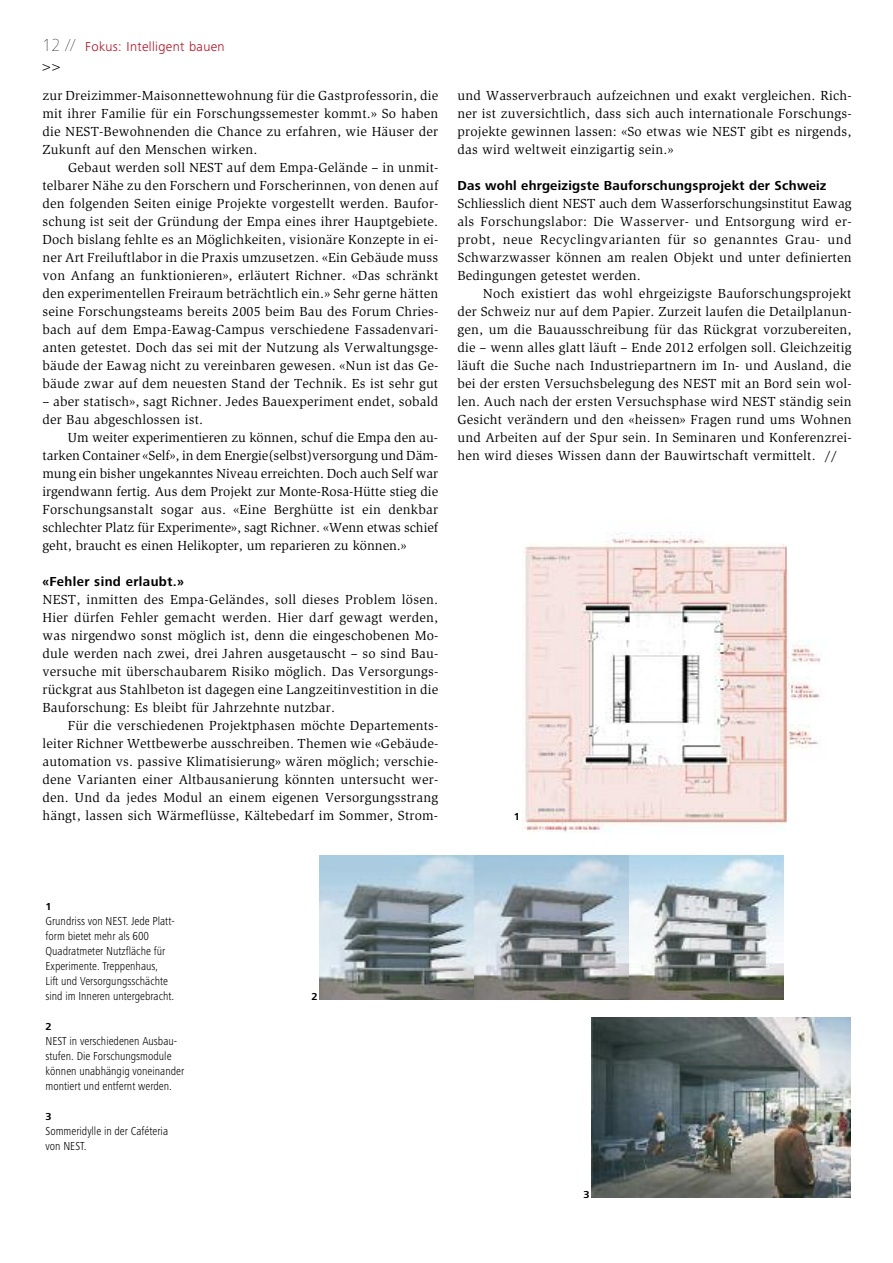
<style>
.page{position:relative;width:893px;height:1263px;background:#fff}
.page>*{position:absolute;margin:0;border:0;box-sizing:border-box;transform-origin:0 0}
.t1{font:300 15px "Frutiger Next Pro";color:#000}
.t2{font:13.5px/18px "Slimbach Std";letter-spacing:.015em;color:#000;text-align:justify}
.t3{font:700 13.5px "Frutiger Next Pro";letter-spacing:.02em;color:#000}
.t4{font:300 13.5px "Frutiger Next Pro";letter-spacing:.025em;color:#ba0014}
.t5{font:300 condensed 12px/15px "Frutiger Next Pro";color:#000}
.t6{font:700 10.5px "Frutiger Next Pro";color:#000}
.s1{font-weight:900;font-size:18px;color:#000}
</style>
<div class="page">
<img style="left:522px;top:532px;width:299px;height:301px">
<img style="left:592px;top:1018px;width:258px;height:180px">
<img style="left:320px;top:856px;width:153px;height:144px">
<img style="left:475px;top:856px;width:153px;height:144px">
<img style="left:630px;top:856px;width:154px;height:144px">
<p class="t4" style="left:43px;top:42px;width:184px"><span class="s1">12 //</span> Fokus: Intelligent bauen</p>
<p class="t2" style="left:43px;top:87px;width:397px">zur Dreizimmer-Maisonnettewohnung für die Gastprofessorin, die mit ihrer Familie für ein Forschungssemester kommt.» So haben die NEST-Bewohnenden die Chance zu erfahren, wie Häuser der Zukunft auf den Menschen wirken.</p>
<p class="t2" style="left:42px;top:159px;width:397px;text-indent:26px">Gebaut werden soll NEST auf dem Empa-Gelände – in unmit&shy;telbarer Nähe zu den Forschern und Forscherinnen, von denen auf den folgenden Seiten einige Projekte vorgestellt werden. Baufor&shy;schung ist seit der Gründung der Empa eines ihrer Hauptgebiete.<br>Doch bislang fehlte es an Möglichkeiten, visionäre Konzepte in ei&shy;ner Art Freiluftlabor in die Praxis umzusetzen. «Ein Gebäude muss von Anfang an funktionieren», erläutert Richner. «Das schränkt den experimentellen Freiraum beträchtlich ein.» Sehr gerne hätten seine Forschungsteams bereits 2005 beim Bau des Forum Chries&shy;bach auf dem Empa-Eawag-Campus verschiedene Fassadenvari&shy;anten getestet. Doch das sei mit der Nutzung als Verwaltungsge&shy;bäude der Eawag nicht zu vereinbaren gewesen. «Nun ist das Ge&shy;bäude zwar auf dem neuesten Stand der Technik. Es ist sehr gut</p>
<p class="t2" style="left:42px;top:393px;width:397px">– aber statisch», sagt Richner. Jedes Bauexperiment endet, sobald der Bau abgeschlossen ist.</p>
<p class="t2" style="left:42px;top:429px;width:397px;text-indent:26px">Um weiter experimentieren zu können, schuf die Empa den au&shy;tarken Container «Self», in dem Energie(selbst)versorgung und Däm&shy;mung ein bisher ungekanntes Niveau erreichten. Doch auch Self war irgendwann fertig. Aus dem Projekt zur Monte-Rosa-Hütte stieg die Forschungsanstalt sogar aus. «Eine Berghütte ist ein denkbar schlechter Platz für Experimente», sagt Richner. «Wenn etwas schief geht, braucht es einen Helikopter, um reparieren zu können.»</p>
<p class="t3" style="left:42px;top:577px;width:143px">«Fehler sind erlaubt.»</p>
<p class="t2" style="left:42px;top:591px;width:397px">NEST, inmitten des Empa-Geländes, soll dieses Problem lösen.<br>Hier dürfen Fehler gemacht werden. Hier darf gewagt werden, was nirgendwo sonst möglich ist, denn die eingeschobenen Mo&shy;dule werden nach zwei, drei Jahren ausgetauscht – so sind Bau&shy;versuche mit überschaubarem Risiko möglich. Das Versorgungs&shy;rückgrat aus Stahlbeton ist dagegen eine Langzeitinvestition in die Bauforschung: Es bleibt für Jahrzehnte nutzbar.</p>
<p class="t2" style="left:42px;top:717px;width:397px;text-indent:26px">Für die verschiedenen Projektphasen möchte Departements&shy;leiter Richner Wettbewerbe ausschreiben. Themen wie «Gebäude&shy;automation vs. passive Klimatisierung» wären möglich; verschie&shy;dene Varianten einer Altbausanierung könnten untersucht wer&shy;den. Und da jedes Modul an einem eigenen Versorgungsstrang hängt, lassen sich Wärmeflüsse, Kältebedarf im Sommer, Strom-</p>
<p class="t1" style="left:43px;top:61px;width:19px">&gt;&gt;</p>
<p class="t2" style="left:457px;top:87px;width:396px">und Wasserverbrauch aufzeichnen und exakt vergleichen. Rich&shy;ner ist zuversichtlich, dass sich auch internationale Forschungs&shy;projekte gewinnen lassen: «So etwas wie NEST gibt es nirgends, das wird weltweit einzigartig sein.»</p>
<p class="t3" style="left:457px;top:181px;width:371px">Das wohl ehrgeizigste Bauforschungsprojekt der Schweiz</p>
<p class="t2" style="left:457px;top:195px;width:396px">Schliesslich dient NEST auch dem Wasserforschungsinstitut Eawag als Forschungslabor: Die Wasserver- und Entsorgung wird er&shy;probt, neue Recyclingvarianten für so genanntes Grau- und Schwarzwasser können am realen Objekt und unter definierten Bedingungen getestet werden.</p>
<p class="t2" style="left:457px;top:285px;width:396px;text-indent:26px">Noch existiert das wohl ehrgeizigste Bauforschungsprojekt der Schweiz nur auf dem Papier. Zurzeit laufen die Detailplanun&shy;gen, um die Bauausschreibung für das Rückgrat vorzubereiten, die – wenn alles glatt läuft – Ende 2012 erfolgen soll. Gleichzeitig läuft die Suche nach Industriepartnern im In- und Ausland, die bei der ersten Versuchsbelegung des NEST mit an Bord sein wol&shy;len. Auch nach der ersten Versuchsphase wird NEST ständig sein Gesicht verändern und den «heissen» Fragen rund ums Wohnen und Arbeiten auf der Spur sein. In Seminaren und Konferenzrei&shy;hen wird dieses Wissen dann der Bauwirtschaft vermittelt. //</p>
<p class="t6" style="left:514px;top:813px;width:8px">1</p>
<p class="t6" style="left:46px;top:903px;width:8px">1</p>
<p class="t5" style="left:46px;top:915px;width:131px">Grundriss von NEST. Jede Platt&shy;form bietet mehr als 600<br>Quadratmeter Nutzfläche für<br>Experimente. Treppenhaus,<br>Lift und Versorgungsschächte sind im Inneren untergebracht.</p>
<p class="t6" style="left:46px;top:1023px;width:8px">2</p>
<p class="t5" style="left:46px;top:1035px;width:140px">NEST in verschiedenen Ausbau&shy;stufen. Die Forschungsmodule können unabhängig voneinander montiert und entfernt werden.</p>
<p class="t6" style="left:46px;top:1113px;width:8px">3</p>
<p class="t5" style="left:46px;top:1125px;width:124px">Sommeridylle in der Caféteria von NEST.</p>
<p class="t6" style="left:311px;top:993px;width:8px">2</p>
<p class="t6" style="left:584px;top:1191px;width:8px">3</p>
</div>
